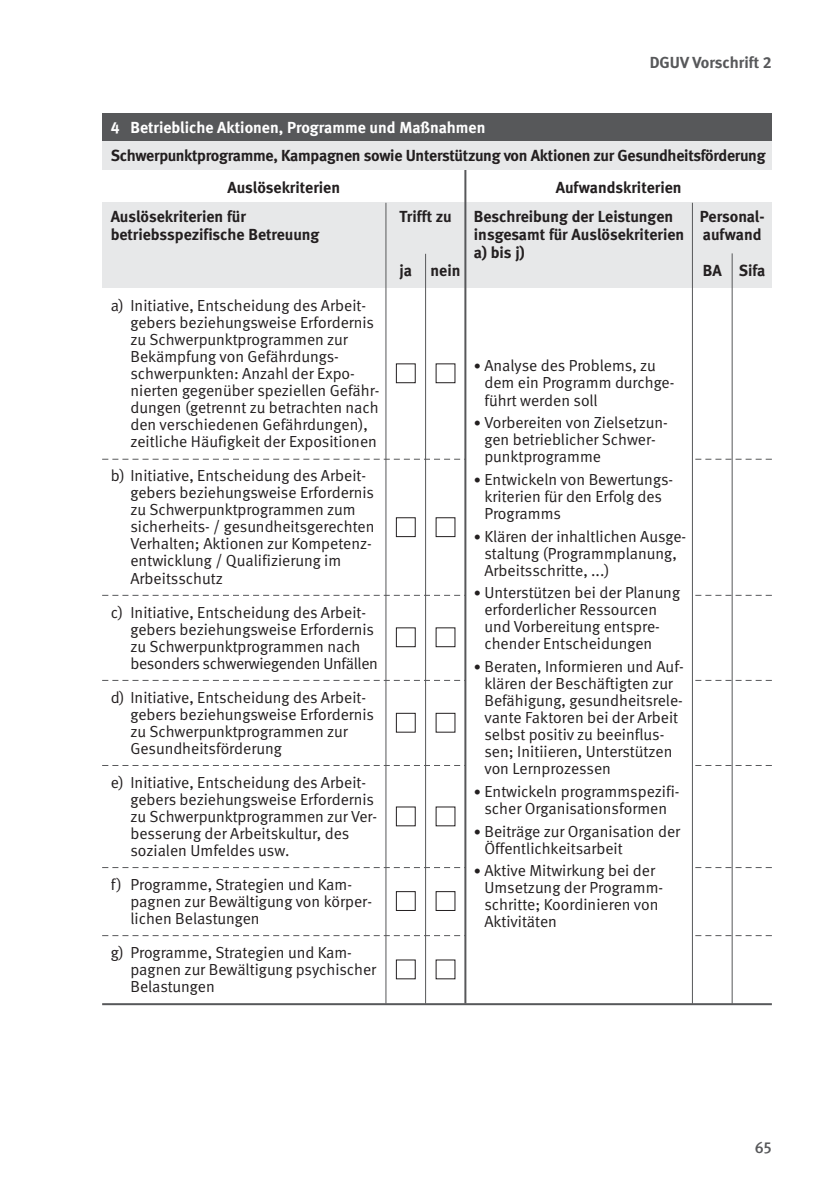
<style>
.page{position:relative;width:840px;height:1191px;background:#fff}
.page>*{position:absolute;margin:0;border:0;box-sizing:border-box;transform-origin:0 0}
.t1{font:16px/17px "DGUV Meta";color:#231f20}
.t2{font:700 16px/18px "DGUV Meta";letter-spacing:-.005em;color:#231f20}
.t3{font:700 16px "DGUV Meta";color:#fff}
.t4{font:700 16px "DGUV Meta";color:#57585a}
.t5{font:500 16px "DGUV Meta";color:#57585a}
.s1{font-size:14px}
</style>
<div class="page">
<div style="left:102px;top:203px;width:669px;height:85px;background:#e7e8e9"></div>
<svg style="left:102px;top:459px;width:669px;height:1px"></svg>
<svg style="left:102px;top:595px;width:669px;height:1px"></svg>
<svg style="left:102px;top:680px;width:669px;height:1px"></svg>
<svg style="left:102px;top:765px;width:669px;height:1px"></svg>
<svg style="left:102px;top:867px;width:669px;height:1px"></svg>
<svg style="left:102px;top:935px;width:669px;height:1px"></svg>
<hr style="left:102px;top:1003px;width:669px;height:2px;background:#57585a">
<hr style="left:425px;top:254px;width:1px;height:749px;background:#57585a">
<hr style="left:731px;top:253px;width:1px;height:750px;background:#57585a">
<div style="left:465px;top:290px;width:227px;height:710px;background:#fff"></div>
<hr style="left:691px;top:203px;width:1px;height:800px;background:#57585a">
<hr style="left:464px;top:153px;width:2px;height:850px;background:#57585a">
<div style="left:395px;top:363px;width:20px;height:20px;border:1px solid #231f20"></div>
<hr style="left:385px;top:203px;width:1px;height:800px;background:#57585a">
<div style="left:435px;top:517px;width:20px;height:20px;border:1px solid #231f20"></div>
<div style="left:395px;top:517px;width:20px;height:20px;border:1px solid #231f20"></div>
<div style="left:395px;top:627px;width:20px;height:20px;border:1px solid #231f20"></div>
<div style="left:395px;top:713px;width:20px;height:19px;border:1px solid #231f20"></div>
<div style="left:435px;top:891px;width:20px;height:20px;border:1px solid #231f20"></div>
<div style="left:395px;top:891px;width:20px;height:20px;border:1px solid #231f20"></div>
<div style="left:102px;top:113px;width:669px;height:29px;background:#57585a"></div>
<div style="left:102px;top:142px;width:669px;height:28px;background:#e7e8e9"></div>
<p class="t4" style="left:649px;top:56px;width:124px">DGUV Vorschrift 2</p>
<p class="t3" style="left:111px;top:122px;width:376px">4 Betriebliche Aktionen, Programme und Maßnahmen</p>
<p class="t2" style="left:111px;top:147px;width:656px">Schwerpunktprogramme, Kampagnen sowie Unterstützung von Aktionen zur Gesundheitsförderung</p>
<p class="t2" style="left:227px;top:180px;width:114px">Auslösekriterien</p>
<p class="t2" style="left:555px;top:180px;width:127px">Aufwandskriterien</p>
<p class="t2" style="left:111px;top:208px;width:137px">Auslösekriterien für</p>
<p class="t2" style="left:473px;top:208px;width:201px">Beschreibung der Leistungen</p>
<p class="t2" style="left:111px;top:226px;width:210px">betriebsspezifische Betreuung</p>
<p class="t2" style="left:473px;top:226px;width:212px">insgesamt für Auslösekriterien a) bis j)</p>
<p class="t2" style="left:399px;top:208px;width:54px">Trifft zu</p>
<p class="t1" style="left:130px;top:298px;width:250px;text-indent:-20px">a) Initiative, Entscheidung des Arbeit&shy;gebers beziehungsweise Erfordernis zu Schwerpunktprogrammen zur Bekämpfung von Gefährdungs&shy;schwerpunkten: Anzahl der Expo&shy;nierten gegenüber speziellen Gefähr&shy;dungen (getrennt zu betrachten nach den verschiedenen Gefährdungen), zeitliche Häufigkeit der Expositionen</p>
<p class="t1" style="left:130px;top:468px;width:245px;text-indent:-20px">b) Initiative, Entscheidung des Arbeit&shy;gebers beziehungsweise Erfordernis zu Schwerpunktprogrammen zum sicherheits- / gesundheitsgerechten Verhalten; Aktionen zur Kompetenz&shy;entwicklung / Qualifizierung im Arbeitsschutz</p>
<p class="t1" style="left:130px;top:604px;width:249px;text-indent:-20px">c) Initiative, Entscheidung des Arbeit&shy;gebers beziehungsweise Erfordernis zu Schwerpunktprogrammen nach besonders schwerwiegenden Unfällen</p>
<p class="t1" style="left:130px;top:690px;width:245px;text-indent:-20px">d) Initiative, Entscheidung des Arbeit&shy;gebers beziehungsweise Erfordernis zu Schwerpunktprogrammen zur Gesundheitsförderung</p>
<p class="t1" style="left:130px;top:775px;width:248px;text-indent:-20px">e) Initiative, Entscheidung des Arbeit&shy;gebers beziehungsweise Erfordernis zu Schwerpunktprogrammen zur Ver&shy;besserung der Arbeitskultur, des sozialen Umfeldes usw.</p>
<p class="t1" style="left:130px;top:877px;width:243px;text-indent:-20px">f) Programme, Strategien und Kam&shy;pagnen zur Bewältigung von körper&shy;lichen Belastungen</p>
<p class="t1" style="left:130px;top:945px;width:247px;text-indent:-20px">g) Programme, Strategien und Kam&shy;pagnen zur Bewältigung psychischer<br>Belastungen</p>
<p class="t2" style="left:399px;top:262px;width:62px">ja nein</p>
<p class="t1" style="left:484px;top:358px;width:191px;text-indent:-10px"><span class="s1">•</span> Analyse des Problems, zu dem ein Programm durchge&shy;führt werden soll</p>
<p class="t1" style="left:484px;top:415px;width:185px;text-indent:-10px"><span class="s1">•</span> Vorbereiten von Zielsetzun&shy;gen betrieblicher Schwer&shy;punktprogramme</p>
<p class="t1" style="left:484px;top:472px;width:190px;text-indent:-10px"><span class="s1">•</span> Entwickeln von Bewertungs&shy;kriterien für den Erfolg des<br>Programms</p>
<p class="t1" style="left:484px;top:529px;width:203px;text-indent:-10px"><span class="s1">•</span> Klären der inhaltlichen Ausge&shy;staltung (Programmplanung,<br>Arbeitsschritte, ...)</p>
<p class="t1" style="left:484px;top:585px;width:197px;text-indent:-10px"><span class="s1">•</span> Unterstützen bei der Planung erforderlicher Ressourcen und Vorbereitung entspre&shy;chender Entscheidungen</p>
<p class="t1" style="left:484px;top:659px;width:201px;text-indent:-10px"><span class="s1">•</span> Beraten, Informieren und Auf&shy;klären der Beschäftigten zur<br>Befähigung, gesundheitsrele&shy;vante Faktoren bei der Arbeit selbst positiv zu beeinflus&shy;sen; Initiieren, Unterstützen von Lernprozessen</p>
<p class="t1" style="left:473px;top:784px;width:207px;text-align:center"><span class="s1">•</span> Entwickeln programmspezifi&shy;scher Organisationsformen</p>
<p class="t1" style="left:484px;top:823px;width:197px;text-indent:-10px"><span class="s1">•</span> Beiträge zur Organisation der<br>Öffentlichkeitsarbeit</p>
<p class="t1" style="left:484px;top:863px;width:180px;text-indent:-10px"><span class="s1">•</span> Aktive Mitwirkung bei der<br>Umsetzung der Programm&shy;schritte; Koordinieren von<br>Aktivitäten</p>
<p class="t2" style="left:699px;top:208px;width:66px">Personal&shy;aufwand</p>
<p class="t2" style="left:702px;top:262px;width:64px">BA Sifa</p>
<p class="t5" style="left:754px;top:1141px;width:19px">65</p>
</div>
